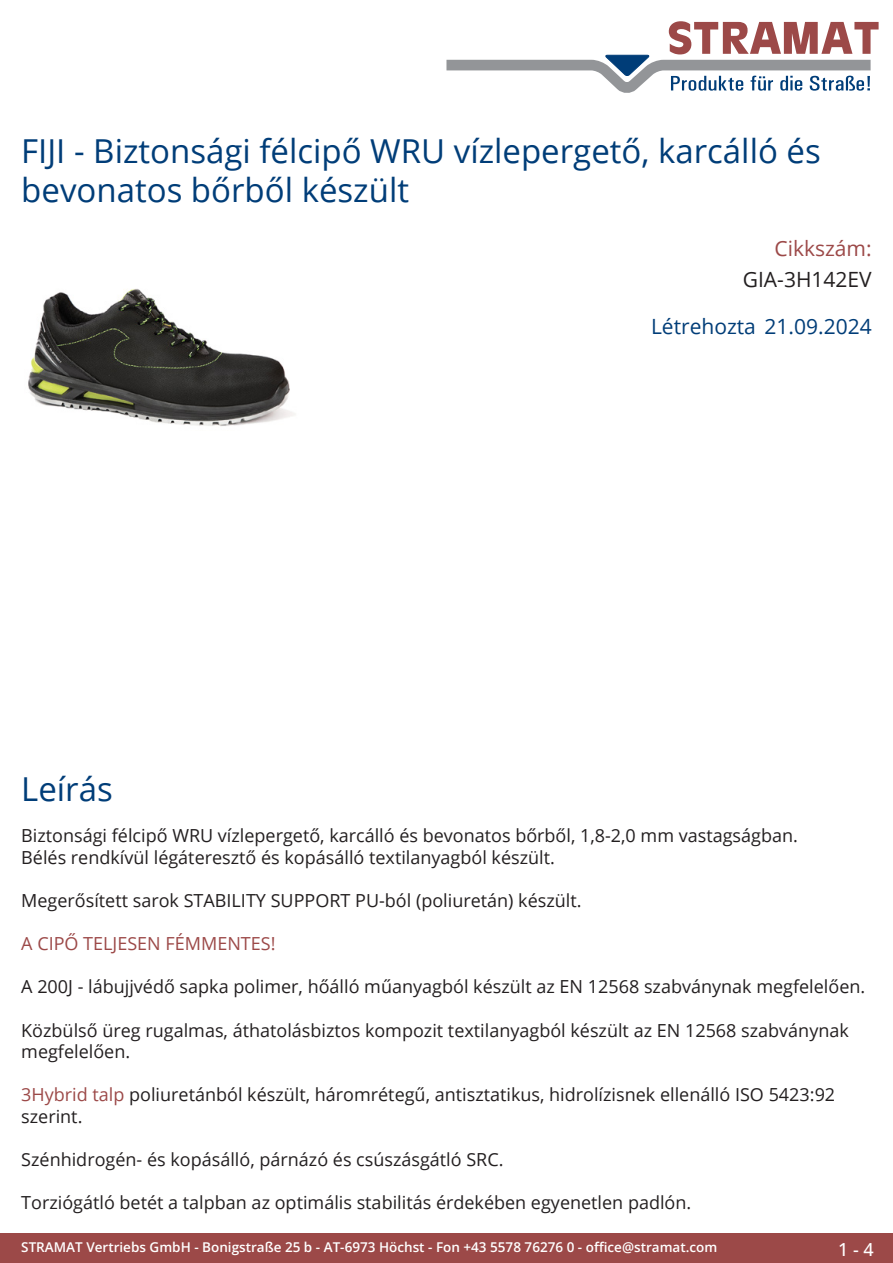
<style>
.page{position:relative;width:893px;height:1263px;background:#fff}
.page>*{position:absolute;margin:0;border:0;box-sizing:border-box;transform-origin:0 0}
.Produkttitel{font:33px/39.6px "Open Sans";color:#003d78}
.Erstellungsdatum{font:21px "Open Sans";color:#003d78}
.TechDaten_Inhalt{font:21px "Open Sans";color:#231f20}
.TechDaten_Überschrif{font:21px "Open Sans";color:#9c4948}
.Beschreibung_Text{font:18px/21.6px "Open Sans";color:#231f20}
.Beschreibung_Text-2{font:18px "Open Sans";color:#9c4948}
.t1{font:500 18px "Open Sans";color:#fff}
.t2{font:600 13.5px "Open Sans";color:#fff}
.s1{color:#9c4948}
</style>
<div class="page">
<div style="left:0;top:1233px;width:893px;height:30px;background:#9c4948"></div>
<svg style="left:446px;top:21px;width:433px;height:72px"></svg>
<img style="left:28px;top:289px;width:267px;height:137px">
<p class="Produkttitel" style="left:21px;top:130px;width:801px">FIJI - Biztonsági félcipő WRU vízlepergető, karcálló és bevonatos bőrből készült</p>
<p class="TechDaten_Überschrif" style="left:774px;top:234px;width:99px">Cikkszám:</p>
<p class="TechDaten_Inhalt" style="left:743px;top:265px;width:130px">GIA-3H142EV</p>
<p class="Erstellungsdatum" style="left:651px;top:312px;width:222px">Létrehozta 21.09.2024</p>
<p class="Produkttitel" style="left:21px;top:768px;width:93px">Leírás</p>
<p class="Beschreibung_Text" style="left:21px;top:824px;width:778px">Biztonsági félcipő WRU vízlepergető, karcálló és bevonatos bőrből, 1,8-2,0 mm vastagságban.<br>Bélés rendkívül légáteresztő és kopásálló textilanyagból készült.</p>
<p class="Beschreibung_Text" style="left:21px;top:889px;width:562px">Megerősített sarok STABILITY SUPPORT PU-ból (poliuretán) készült.</p>
<p class="Beschreibung_Text-2" style="left:21px;top:931px;width:256px">A CIPŐ TELJESEN FÉMMENTES!</p>
<p class="Beschreibung_Text" style="left:21px;top:975px;width:846px">A 200J - lábujjvédő sapka polimer, hőálló műanyagból készült az EN 12568 szabványnak megfelelően.</p>
<p class="Beschreibung_Text" style="left:21px;top:1019px;width:829px">Közbülső üreg rugalmas, áthatolásbiztos kompozit textilanyagból készült az EN 12568 szabványnak megfelelően.</p>
<p class="Beschreibung_Text" style="left:21px;top:1083px;width:815px"><span class="s1">3Hybrid talp</span> poliuretánból készült, háromrétegű, antisztatikus, hidrolízisnek ellenálló ISO 5423:92 szerint.</p>
<p class="Beschreibung_Text" style="left:21px;top:1148px;width:484px">Szénhidrogén- és kopásálló, párnázó és csúszásgátló SRC.</p>
<p class="Beschreibung_Text" style="left:21px;top:1191px;width:672px">Torziógátló betét a talpban az optimális stabilitás érdekében egyenetlen padlón.</p>
<p class="t2" style="left:21px;top:1238px;width:698px">STRAMAT Vertriebs GmbH - Bonigstraße 25 b - AT-6973 Höchst - Fon +43 5578 76276 0 - office@stramat.com</p>
<p class="t1" style="left:838px;top:1237px;width:37px">1 - 4</p>
</div>
